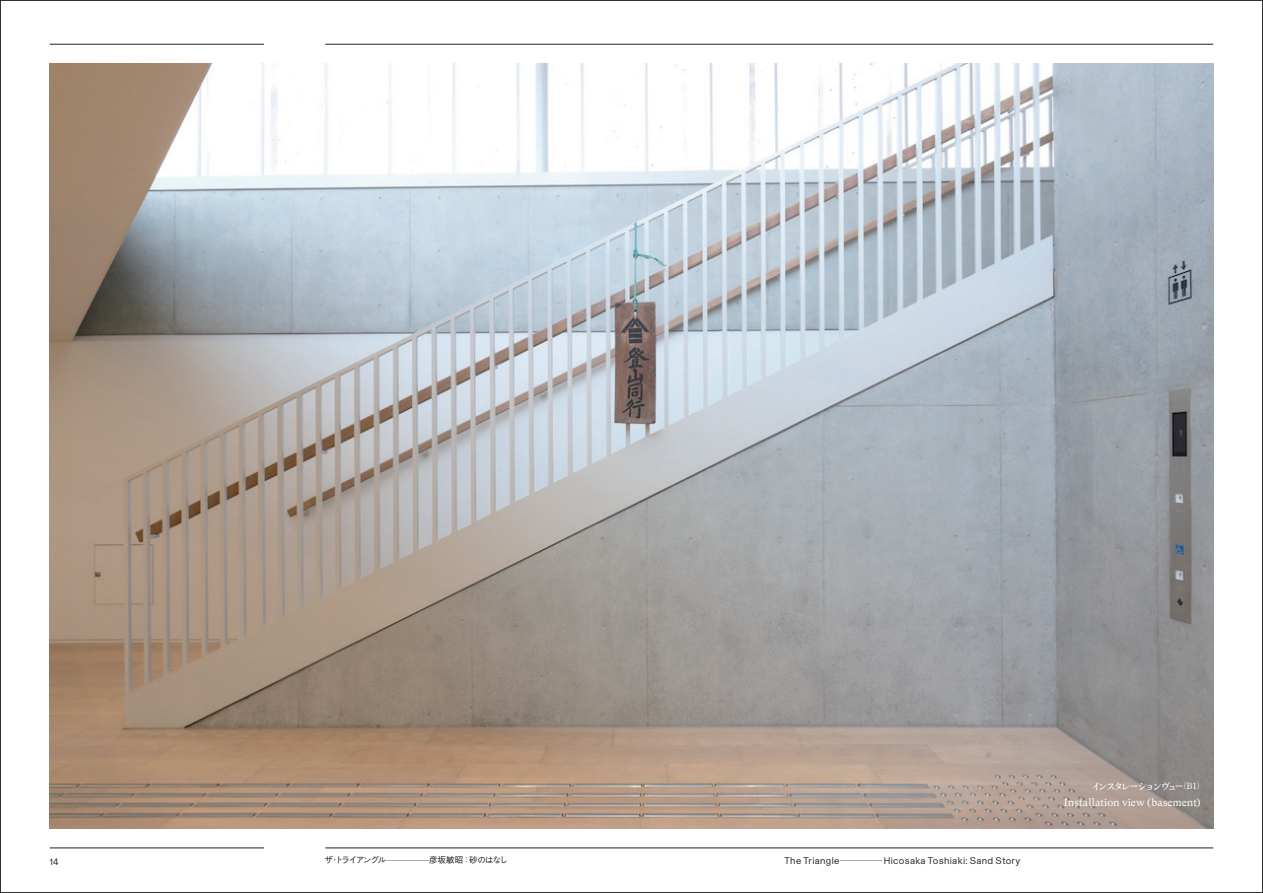
<style>
.page{position:relative;width:1263px;height:893px;background:#fff}
.page>*{position:absolute;margin:0;border:0;box-sizing:border-box;transform-origin:0 0}
.t1{font:10.5px "GT Super Text";color:#fff}
.t2{font:10.05px "OT NIS Smin 4 SM";letter-spacing:-.26em;color:#fff}
.t3{font:9.75px "Basel";letter-spacing:.035em;color:#231f20}
.t4{font:8.55px "NPG Qunado Kn 2 W225";letter-spacing:-.15em;color:#231f20}
.s1{font-family:"Gothic MB101 Pro";font-weight:300}
.s2{font-family:"Yu Go Pr 6 N";font-weight:600}
.s3{font-family:"Gothic MB101 Pro";font-weight:300;font-size:8.55px}
.s4{font-family:"Ryumin Pro";font-size:8.55px}
.s5{font-family:"GT Super Text";font-size:9px}
</style>
<div class="page">
<hr style="left:325px;top:44px;width:888px;height:1px;background:#231f20">
<hr style="left:325px;top:848px;width:888px;height:1px;background:#231f20">
<hr style="left:50px;top:44px;width:214px;height:1px;background:#231f20">
<hr style="left:50px;top:848px;width:214px;height:1px;background:#231f20">
<img style="left:50px;top:64px;width:1163px;height:764px">
<p class="t3" style="left:50px;top:854px;width:10px">14</p>
<p class="t4" style="left:324px;top:855px;width:185px">ザ・トライアングル<span class="s1">̶</span><span class="s2">彦坂敏昭</span>：<span class="s2">砂</span>のはなし</p>
<p class="t3" style="left:784px;top:853px;width:237px">The Triangle<span class="s3">̶</span>Hicosaka Toshiaki: Sand Story</p>
<p class="t2" style="left:1090px;top:781px;width:116px">インスタレーションヴュー<span class="s4">（</span><span class="s5">B1</span><span class="s4">）</span></p>
<p class="t1" style="left:1064px;top:796px;width:138px">Installation view (basement)</p>
</div>
